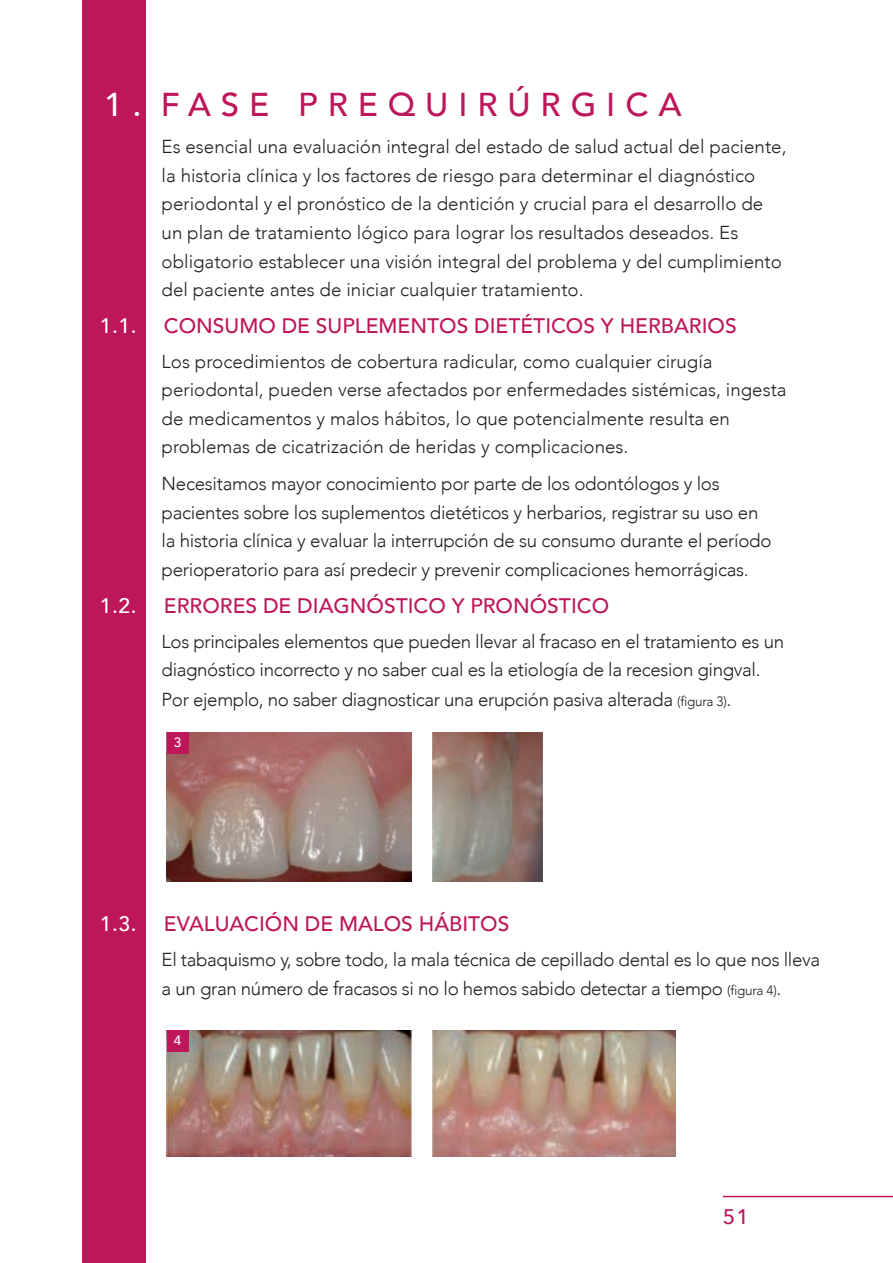
<style>
.page{position:relative;width:893px;height:1263px;background:#fff}
.page>*{position:absolute;margin:0;border:0;box-sizing:border-box;transform-origin:0 0}
.t1{font:500 33px "Avenir";letter-spacing:.3em;color:#bd1759}
.t2{font:500 21px "Avenir";color:#bd1759}
.t3{font:500 21px "Avenir";color:#fff}
.t4{font:500 21px "Avenir Next";color:#bd1759}
.t5{font:300 18.75px/28.5px "Avenir";color:#231f20}
.t6{font:300 18.75px/29.2px "Avenir";letter-spacing:-.02em;color:#231f20}
.t7{font:500 13.5px "Avenir";color:#fff}
.s1{color:#fff}
.s2{font-size:13.5px}
</style>
<div class="page">
<hr style="left:723px;top:1196px;width:170px;height:1px;background:#bd1759">
<div style="left:82px;top:0;width:64px;height:1263px;background:#bd1759"></div>
<img style="left:167px;top:732px;width:244px;height:149px">
<img style="left:167px;top:1030px;width:244px;height:127px">
<img style="left:433px;top:732px;width:109px;height:149px">
<img style="left:433px;top:1030px;width:243px;height:127px">
<div style="left:167px;top:732px;width:21px;height:21px;background:#bd1759"></div>
<div style="left:167px;top:1030px;width:21px;height:21px;background:#bd1759"></div>
<h1 class="t1" style="left:104px;top:76px;width:579px"><span class="s1">1.</span> FASE PREQUIRÚRGICA</h1>
<p class="t5" style="left:162px;top:133px;width:626px">Es esencial una evaluación integral del estado de salud actual del paciente, la historia clínica y los factores de riesgo para determinar el diagnóstico periodontal y el pronóstico de la dentición y crucial para el desarrollo de un plan de tratamiento lógico para lograr los resultados deseados. Es obligatorio establecer una visión integral del problema y del cumplimiento del paciente antes de iniciar cualquier tratamiento.</p>
<p class="t3" style="left:100px;top:308px;width:38px">1.1.</p>
<p class="t2" style="left:164px;top:308px;width:574px">CONSUMO DE SUPLEMENTOS DIETÉTICOS Y HERBARIOS</p>
<p class="t5" style="left:162px;top:347px;width:627px">Los procedimientos de cobertura radicular, como cualquier cirugía periodontal, pueden verse afectados por enfermedades sistémicas, ingesta de medicamentos y malos hábitos, lo que potencialmente resulta en problemas de cicatrización de heridas y complicaciones.</p>
<p class="t5" style="left:162px;top:470px;width:611px">Necesitamos mayor conocimiento por parte de los odontólogos y los pacientes sobre los suplementos dietéticos y herbarios, registrar su uso en la historia clínica y evaluar la interrupción de su consumo durante el período perioperatorio para así predecir y prevenir complicaciones hemorrágicas.</p>
<p class="t3" style="left:100px;top:587px;width:38px">1.2.</p>
<p class="t2" style="left:164px;top:587px;width:447px">ERRORES DE DIAGNÓSTICO Y PRONÓSTICO</p>
<p class="t6" style="left:162px;top:627px;width:624px">Los principales elementos que pueden llevar al fracaso en el tratamiento es un diagnóstico incorrecto y no saber cual es la etiología de la recesion gingval.<br>Por ejemplo, no saber diagnosticar una erupción pasiva alterada <span class="s2">(figura 3)</span>.</p>
<p class="t7" style="left:174px;top:731px;width:9px">3</p>
<p class="t3" style="left:100px;top:906px;width:38px">1.3.</p>
<p class="t2" style="left:164px;top:906px;width:347px">EVALUACIÓN DE MALOS HÁBITOS</p>
<p class="t6" style="left:162px;top:945px;width:660px;line-height:28.5px">El tabaquismo y, sobre todo, la mala técnica de cepillado dental es lo que nos lleva a un gran número de fracasos si no lo hemos sabido detectar a tiempo <span class="s2">(figura 4)</span>.</p>
<p class="t7" style="left:174px;top:1029px;width:9px">4</p>
<p class="t4" style="left:723px;top:1199px;width:28px">51</p>
</div>
